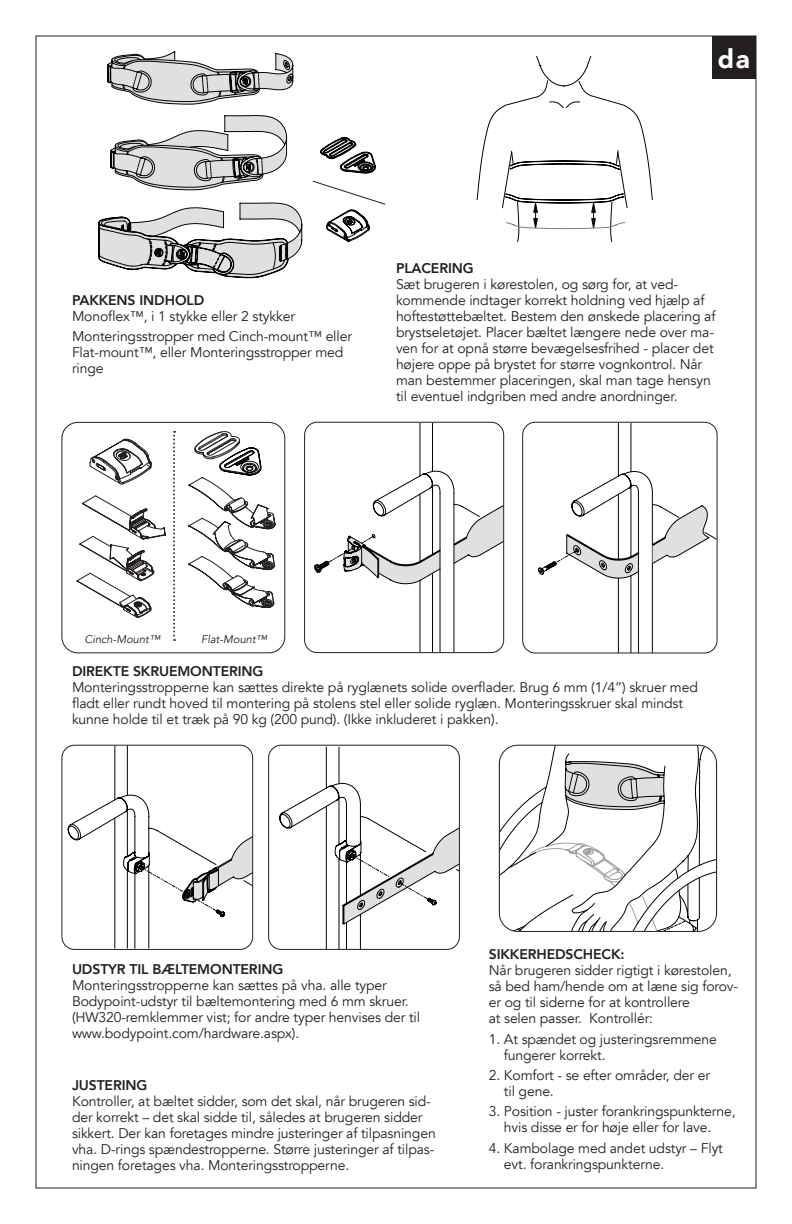
<style>
.page{position:relative;width:792px;height:1224px;background:#fff}
.page>*{position:absolute;margin:0;border:0;box-sizing:border-box;transform-origin:0 0}
.t1{font:900 26px "Avenir";color:#fff}
.monoflex_body{font:14px/16px "Avenir";letter-spacing:-.01em;color:#231f20}
.Monoflex_sub{font:800 14px "Avenir";letter-spacing:-.01em;color:#231f20}
.body_copy{font:italic 11.2px "Avenir";color:#231f20}
</style>
<div class="page">
<div style="left:712px;top:36px;width:44px;height:43px;background:#231f20"></div>
<svg style="left:98px;top:217px;width:185px;height:61px"></svg>
<svg style="left:107px;top:51px;width:187px;height:33px"></svg>
<svg style="left:111px;top:65px;width:234px;height:204px"></svg>
<svg style="left:320px;top:137px;width:56px;height:37px"></svg>
<svg style="left:312px;top:180px;width:74px;height:62px"></svg>
<svg style="left:477px;top:56px;width:176px;height:185px"></svg>
<div style="left:62px;top:422px;width:223px;height:231px;border:1px solid #231f20;border-radius:16px"></div>
<svg style="left:77px;top:431px;width:199px;height:210px"></svg>
<svg style="left:314px;top:561px;width:11px;height:12px"></svg>
<svg style="left:343px;top:422px;width:161px;height:231px"></svg>
<div style="left:304px;top:422px;width:200px;height:231px;border:1px solid #231f20;border-radius:13px"></div>
<svg style="left:523px;top:422px;width:194px;height:231px"></svg>
<div style="left:522px;top:422px;width:196px;height:231px;border:1px solid #231f20;border-radius:13px"></div>
<svg style="left:499px;top:745px;width:218px;height:186px"></svg>
<div style="left:499px;top:745px;width:218px;height:187px;border:1px solid #231f20;border-radius:18px"></div>
<svg style="left:67px;top:745px;width:186px;height:204px"></svg>
<div style="left:62px;top:745px;width:191px;height:205px;border:1px solid #231f20;border-radius:13px"></div>
<svg style="left:269px;top:745px;width:190px;height:204px"></svg>
<div style="left:268px;top:745px;width:192px;height:205px;border:1px solid #231f20;border-radius:13px"></div>
<p class="t1" style="left:718px;top:37px;width:33px">da</p>
<p class="Monoflex_sub" style="left:72px;top:289px;width:134px">PAKKENS INDHOLD</p>
<p class="monoflex_body" style="left:72px;top:309px;width:225px">Monoflex™, i 1 stykke eller 2 stykker</p>
<p class="monoflex_body" style="left:72px;top:329px;width:282px">Monteringsstropper med Cinch-mount™ eller<br>Flat-mount™, eller Monteringsstropper med ringe</p>
<p class="Monoflex_sub" style="left:396px;top:258px;width:79px">PLACERING</p>
<p class="monoflex_body" style="left:396px;top:277px;width:321px">Sæt brugeren i kørestolen, og sørg for, at ved&shy;kommende indtager korrekt holdning ved hjælp af hoftestøttebæltet. Bestem den ønskede placering af brystseletøjet. Placer bæltet længere nede over ma&shy;ven for at opnå større bevægelsesfrihed - placer det højere oppe på brystet for større vognkontrol. Når man bestemmer placeringen, skal man tage hensyn til eventuel indgriben med andre anordninger.</p>
<p class="body_copy" style="left:85px;top:632px;width:77px">Cinch-Mount™</p>
<p class="body_copy" style="left:201px;top:632px;width:67px">Flat-Mount™</p>
<p class="Monoflex_sub" style="left:72px;top:660px;width:193px">DIREKTE SKRUEMONTERING</p>
<p class="monoflex_body" style="left:72px;top:680px;width:627px">Monteringsstropperne kan sættes direkte på ryglænets solide overflader. Brug 6 mm (1/4”) skruer med fladt eller rundt hoved til montering på stolens stel eller solide ryglæn. Monteringsskruer skal mindst kunne holde til et træk på 90 kg (200 pund). (Ikke inkluderet i pakken).</p>
<p class="Monoflex_sub" style="left:72px;top:958px;width:213px">UDSTYR TIL BÆLTEMONTERING</p>
<p class="monoflex_body" style="left:72px;top:977px;width:350px">Monteringsstropperne kan sættes på vha. alle typer Bodypoint-udstyr til bæltemontering med 6 mm skruer. (HW320-remklemmer vist; for andre typer henvises der til www.bodypoint.com/hardware.aspx).</p>
<p class="Monoflex_sub" style="left:72px;top:1074px;width:77px">JUSTERING</p>
<p class="monoflex_body" style="left:72px;top:1093px;width:365px">Kontroller, at bæltet sidder, som det skal, når brugeren sid&shy;der korrekt – det skal sidde til, således at brugeren sidder sikkert. Der kan foretages mindre justeringer af tilpasningen vha. D-rings spændestropperne. Større justeringer af tilpas&shy;ningen foretages vha. Monteringsstropperne.</p>
<p class="Monoflex_sub" style="left:489px;top:944px;width:137px">SIKKERHEDSCHECK:</p>
<p class="monoflex_body" style="left:489px;top:963px;width:251px">Når brugeren sidder rigtigt i kørestolen, så bed ham/hende om at læne sig forov&shy;er og til siderne for at kontrollere<br>at selen passer. Kontrollér:</p>
<p class="monoflex_body" style="left:504px;top:1031px;width:215px;text-indent:-15px">1. At spændet og justeringsremmene fungerer korrekt.</p>
<p class="monoflex_body" style="left:504px;top:1068px;width:208px;text-indent:-15px">2. Komfort - se efter områder, der er til gene.</p>
<p class="monoflex_body" style="left:504px;top:1104px;width:233px;text-indent:-15px">3. Position - juster forankringspunkterne, hvis disse er for høje eller for lave.</p>
<p class="monoflex_body" style="left:504px;top:1140px;width:221px;text-indent:-15px">4. Kambolage med andet udstyr – Flyt evt. forankringspunkterne.</p>
</div>
